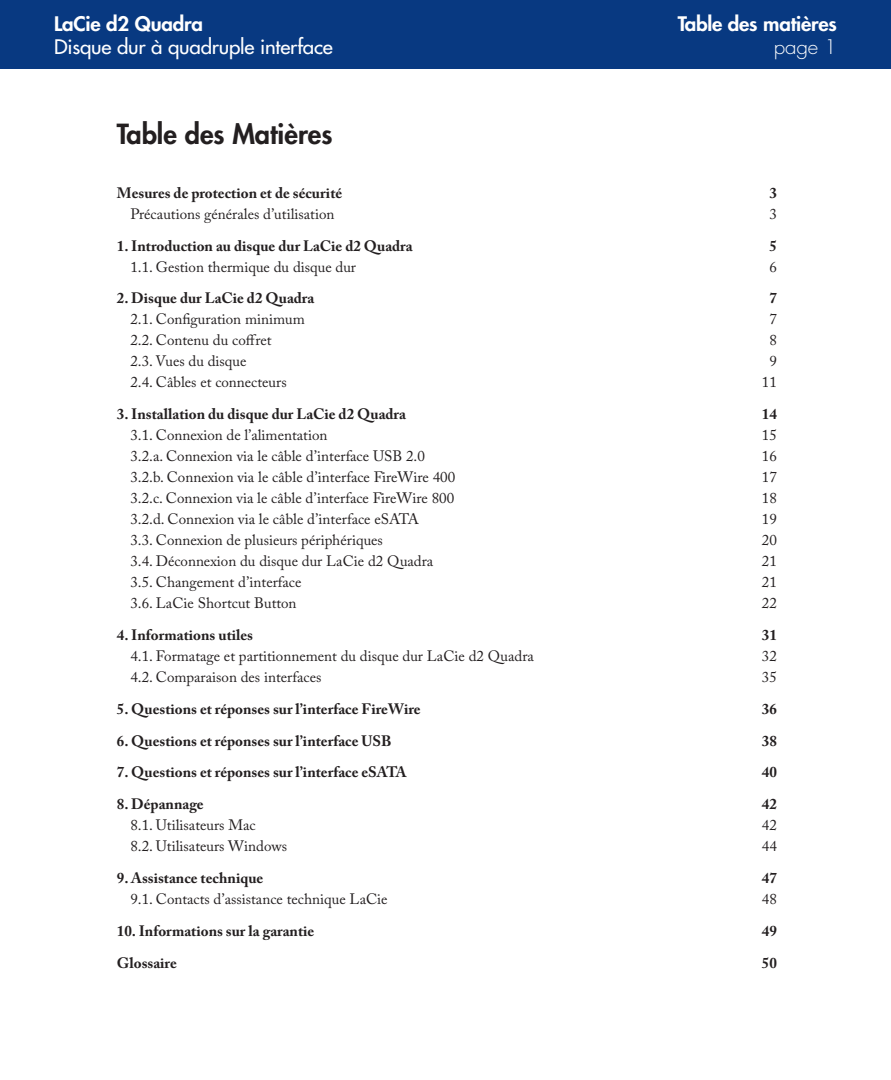
<style>
.page{position:relative;width:891px;height:1080px;background:#fff}
.page>*{position:absolute;margin:0;border:0;box-sizing:border-box;transform-origin:0 0}
.t1{font:800 27px "Futura";color:#231f20}
.t2{font:800 19.5px "Futura";letter-spacing:-.01em;color:#fff;scale:1.05 1}
.t3{font:19.5px "Futura";letter-spacing:-.01em;color:#fff;scale:1.05 1}
.t4{font:300 19.5px "Futura";color:#fff;scale:1.05 1}
.t5{font:15px "Adobe Caslon Pro";color:#231f20}
.t6{font:700 15px "Adobe Caslon Pro";color:#231f20}
</style>
<div class="page">
<div style="left:0;top:0;width:891px;height:69px;background:#083981"></div>
<h2 class="t2" style="left:54px;top:10px;width:143px">LaCie d2 Quadra</h2>
<h2 class="t3" style="left:54px;top:34px;width:267px">Disque dur à quadruple interface</h2>
<h2 class="t4" style="left:774px;top:34px;width:44px">page</h2>
<h2 class="t2" style="left:678px;top:10px;width:153px">Table des matières</h2>
<h1 class="t1" style="left:117px;top:116px;width:217px">Table des Matières</h1>
<p class="t6" style="left:117px;top:184px;width:227px">Mesures de protection et de sécurité</p>
<p class="t6" style="left:769px;top:184px;width:9px">3</p>
<p class="t5" style="left:130px;top:205px;width:205px">Précautions générales d’utilisation</p>
<p class="t5" style="left:769px;top:205px;width:9px">3</p>
<p class="t6" style="left:117px;top:237px;width:297px">1. Introduction au disque dur LaCie d2 Quadra</p>
<p class="t6" style="left:769px;top:237px;width:9px">5</p>
<p class="t5" style="left:130px;top:258px;width:227px">1.1. Gestion thermique du disque dur</p>
<p class="t5" style="left:769px;top:258px;width:9px">6</p>
<p class="t6" style="left:117px;top:289px;width:199px">2. Disque dur LaCie d2 Quadra</p>
<p class="t6" style="left:769px;top:289px;width:9px">7</p>
<p class="t5" style="left:130px;top:310px;width:176px">2.1. Configuration minimum</p>
<p class="t5" style="left:769px;top:310px;width:9px">7</p>
<p class="t5" style="left:130px;top:331px;width:143px">2.2. Contenu du coffret</p>
<p class="t5" style="left:769px;top:331px;width:9px">8</p>
<p class="t5" style="left:130px;top:352px;width:118px">2.3. Vues du disque</p>
<p class="t5" style="left:769px;top:352px;width:9px">9</p>
<p class="t5" style="left:130px;top:373px;width:158px">2.4. Câbles et connecteurs</p>
<p class="t5" style="left:762px;top:373px;width:16px">11</p>
<p class="t6" style="left:117px;top:405px;width:291px">3. Installation du disque dur LaCie d2 Quadra</p>
<p class="t6" style="left:762px;top:405px;width:16px">14</p>
<p class="t5" style="left:130px;top:426px;width:198px">3.1. Connexion de l’alimentation</p>
<p class="t5" style="left:762px;top:426px;width:16px">15</p>
<p class="t5" style="left:130px;top:447px;width:296px">3.2.a. Connexion via le câble d’interface USB 2.0</p>
<p class="t5" style="left:762px;top:447px;width:16px">16</p>
<p class="t5" style="left:130px;top:468px;width:326px">3.2.b. Connexion via le câble d’interface FireWire 400</p>
<p class="t5" style="left:762px;top:468px;width:16px">17</p>
<p class="t5" style="left:130px;top:489px;width:325px">3.2.c. Connexion via le câble d’interface FireWire 800</p>
<p class="t5" style="left:762px;top:489px;width:16px">18</p>
<p class="t5" style="left:130px;top:510px;width:290px">3.2.d. Connexion via le câble d’interface eSATA</p>
<p class="t5" style="left:762px;top:510px;width:16px">19</p>
<p class="t5" style="left:130px;top:531px;width:254px">3.3. Connexion de plusieurs périphériques</p>
<p class="t5" style="left:762px;top:531px;width:16px">20</p>
<p class="t5" style="left:130px;top:552px;width:304px">3.4. Déconnexion du disque dur LaCie d2 Quadra</p>
<p class="t5" style="left:762px;top:552px;width:16px">21</p>
<p class="t5" style="left:130px;top:573px;width:173px">3.5. Changement d’interface</p>
<p class="t5" style="left:762px;top:573px;width:16px">21</p>
<p class="t5" style="left:130px;top:594px;width:168px">3.6. LaCie Shortcut Button</p>
<p class="t5" style="left:762px;top:594px;width:16px">22</p>
<p class="t6" style="left:117px;top:626px;width:138px">4. Informations utiles</p>
<p class="t6" style="left:762px;top:626px;width:16px">31</p>
<p class="t5" style="left:130px;top:647px;width:405px">4.1. Formatage et partitionnement du disque dur LaCie d2 Quadra</p>
<p class="t5" style="left:762px;top:647px;width:16px">32</p>
<p class="t5" style="left:130px;top:668px;width:192px">4.2. Comparaison des interfaces</p>
<p class="t5" style="left:762px;top:668px;width:16px">35</p>
<p class="t6" style="left:117px;top:700px;width:305px">5. Questions et réponses sur l’interface FireWire</p>
<p class="t6" style="left:762px;top:700px;width:16px">36</p>
<p class="t6" style="left:117px;top:732px;width:276px">6. Questions et réponses sur l’interface USB</p>
<p class="t6" style="left:762px;top:732px;width:16px">38</p>
<p class="t6" style="left:117px;top:763px;width:291px">7. Questions et réponses sur l’interface eSATA</p>
<p class="t6" style="left:762px;top:763px;width:16px">40</p>
<p class="t6" style="left:117px;top:795px;width:88px">8. Dépannage</p>
<p class="t6" style="left:762px;top:795px;width:16px">42</p>
<p class="t5" style="left:130px;top:816px;width:127px">8.1. Utilisateurs Mac</p>
<p class="t5" style="left:762px;top:816px;width:16px">42</p>
<p class="t5" style="left:130px;top:837px;width:158px">8.2. Utilisateurs Windows</p>
<p class="t5" style="left:762px;top:837px;width:16px">44</p>
<p class="t6" style="left:117px;top:869px;width:148px">9. Assistance technique</p>
<p class="t6" style="left:762px;top:869px;width:16px">47</p>
<p class="t5" style="left:130px;top:890px;width:259px">9.1. Contacts d’assistance technique LaCie</p>
<p class="t5" style="left:762px;top:890px;width:16px">48</p>
<p class="t6" style="left:117px;top:922px;width:199px">10. Informations sur la garantie</p>
<p class="t6" style="left:762px;top:922px;width:16px">49</p>
<p class="t6" style="left:117px;top:954px;width:61px">Glossaire</p>
<p class="t6" style="left:762px;top:954px;width:16px">50</p>
</div>
